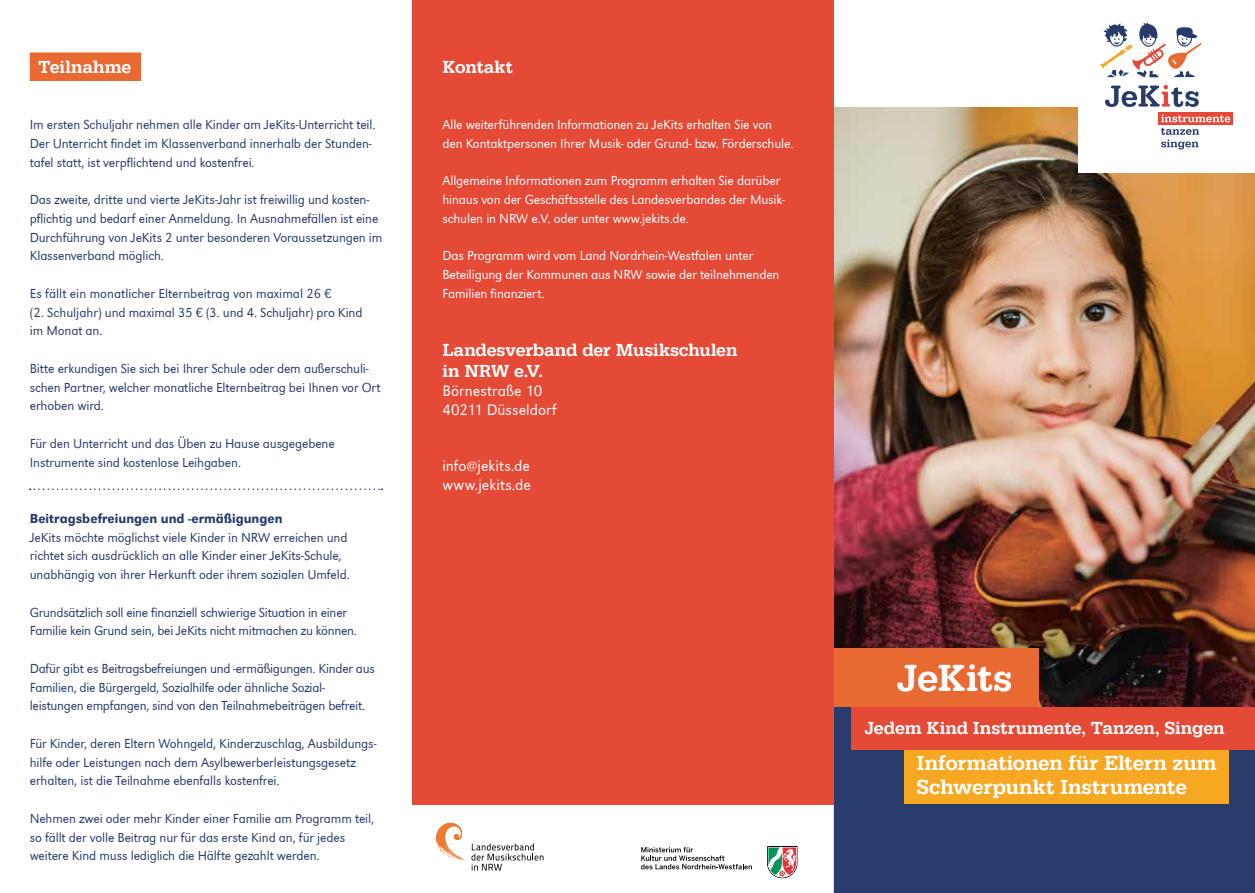
<style>
.page{position:relative;width:1255px;height:893px;background:#fff}
.page>*{position:absolute;margin:0;border:0;box-sizing:border-box;transform-origin:0 0}
.t1{font:500 39px "Typewriter URW";letter-spacing:-.015em;color:#fff}
.t2{font:500 21px/24px "Typewriter URW";color:#fff}
.t3{font:500 18px/21px "Typewriter URW";letter-spacing:-.005em;color:#fff}
.t4{font:300 15.75px/18.8px "URW Grotesk";letter-spacing:.005em;color:#fff}
.t5{font:300 13.5px/18.8px "URW Grotesk";letter-spacing:-.01em;color:#283b6b}
.t6{font:300 13.5px/18.8px "URW Grotesk";letter-spacing:-.01em;color:#fff}
.t7{font:500 13.5px "URW Grotesk";color:#283b6b}
</style>
<div class="page">
<img style="left:833px;top:107px;width:421px;height:594px">
<div style="left:833px;top:701px;width:421px;height:192px;background:#283b6b"></div>
<div style="left:903px;top:740px;width:325px;height:64px;background:#f6a823"></div>
<div style="left:851px;top:707px;width:403px;height:42px;background:#e54a37"></div>
<div style="left:833px;top:648px;width:205px;height:59px;background:#e96933"></div>
<div style="left:30px;top:53px;width:111px;height:28px;background:#e96933"></div>
<div style="left:1078px;top:0;width:176px;height:172px;background:#fff"></div>
<svg style="left:1105px;top:85px;width:93px;height:22px"></svg>
<svg style="left:1100px;top:22px;width:101px;height:55px"></svg>
<svg style="left:1158px;top:112px;width:74px;height:13px"></svg>
<svg style="left:1160px;top:114px;width:70px;height:8px"></svg>
<svg style="left:1160px;top:128px;width:39px;height:21px"></svg>
<div style="left:412px;top:0;width:421px;height:804px;background:#e54a37"></div>
<svg style="left:30px;top:488px;width:352px;height:2px"></svg>
<svg style="left:767px;top:846px;width:30px;height:32px"></svg>
<svg style="left:641px;top:847px;width:110px;height:22px"></svg>
<svg style="left:471px;top:843px;width:72px;height:27px"></svg>
<svg style="left:436px;top:823px;width:29px;height:38px"></svg>
<h3 class="t3" style="left:38px;top:57px;width:95px">Teilnahme</h3>
<p class="t5" style="left:30px;top:115px;width:347px">Im ersten Schuljahr nehmen alle Kinder am JeKits-Unterricht teil.<br>Der Unterricht findet im Klassenverband innerhalb der Stunden&shy;tafel statt, ist verpflichtend und kostenfrei.</p>
<p class="t5" style="left:30px;top:190px;width:354px">Das zweite, dritte und vierte JeKits-Jahr ist freiwillig und kosten&shy;pflichtig und bedarf einer Anmeldung. In Ausnahmefällen ist eine Durchführung von JeKits 2 unter besonderen Voraussetzungen im Klassenverband möglich.</p>
<p class="t5" style="left:30px;top:284px;width:334px">Es fällt ein monatlicher Elternbeitrag von maximal 26 €<br>(2. Schuljahr) und maximal 35 € (3. und 4. Schuljahr) pro Kind im Monat an.</p>
<p class="t5" style="left:30px;top:359px;width:352px">Bitte erkundigen Sie sich bei Ihrer Schule oder dem außerschuli&shy;schen Partner, welcher monatliche Elternbeitrag bei Ihnen vor Ort erhoben wird.</p>
<p class="t5" style="left:30px;top:434px;width:306px">Für den Unterricht und das Üben zu Hause ausgegebene<br>Instrumente sind kostenlose Leihgaben.</p>
<p class="t7" style="left:30px;top:510px;width:254px">Beitragsbefreiungen und -ermäßigungen</p>
<p class="t5" style="left:30px;top:528px;width:321px">JeKits möchte möglichst viele Kinder in NRW erreichen und richtet sich ausdrücklich an alle Kinder einer JeKits-Schule, unabhängig von ihrer Herkunft oder ihrem sozialen Umfeld.</p>
<p class="t5" style="left:30px;top:603px;width:328px">Grundsätzlich soll eine finanziell schwierige Situation in einer<br>Familie kein Grund sein, bei JeKits nicht mitmachen zu können.</p>
<p class="t5" style="left:30px;top:659px;width:346px">Dafür gibt es Beitragsbefreiungen und -ermäßigungen. Kinder aus<br>Familien, die Bürgergeld, Sozialhilfe oder ähnliche Sozial&shy;leistungen empfangen, sind von den Teilnahmebeiträgen befreit.</p>
<p class="t5" style="left:30px;top:734px;width:348px">Für Kinder, deren Eltern Wohngeld, Kinderzuschlag, Ausbildungs&shy;hilfe oder Leistungen nach dem Asylbewerberleistungsgesetz erhalten, ist die Teilnahme ebenfalls kostenfrei.</p>
<p class="t5" style="left:30px;top:809px;width:346px">Nehmen zwei oder mehr Kinder einer Familie am Programm teil, so fällt der volle Beitrag nur für das erste Kind an, für jedes weitere Kind muss lediglich die Hälfte gezahlt werden.</p>
<h3 class="t3" style="left:442px;top:57px;width:72px">Kontakt</h3>
<p class="t6" style="left:442px;top:115px;width:352px">Alle weiterführenden Informationen zu JeKits erhalten Sie von den Kontaktpersonen Ihrer Musik- oder Grund- bzw. Förderschule.</p>
<p class="t6" style="left:442px;top:171px;width:344px">Allgemeine Informationen zum Programm erhalten Sie darüber hinaus von der Geschäftsstelle des Landesverbandes der Musik&shy;schulen in NRW e.V. oder unter www.jekits.de.</p>
<p class="t6" style="left:442px;top:246px;width:338px">Das Programm wird vom Land Nordrhein-Westfalen unter<br>Beteiligung der Kommunen aus NRW sowie der teilnehmenden<br>Familien finanziert.</p>
<h3 class="t3" style="left:442px;top:340px;width:296px">Landesverband der Musikschulen in NRW e.V.</h3>
<p class="t4" style="left:442px;top:381px;width:116px">Börnestraße 10<br>40211 Düsseldorf</p>
<p class="t4" style="left:442px;top:456px;width:90px">info@jekits.de www.jekits.de</p>
<h1 class="t1" style="left:896px;top:655px;width:117px">JeKits</h1>
<h3 class="t3" style="left:864px;top:717px;width:361px">Jedem Kind Instrumente, Tanzen, Singen</h3>
<h2 class="t2" style="left:916px;top:752px;width:301px">Informationen für Eltern zum<br>Schwerpunkt Instrumente</h2>
</div>
